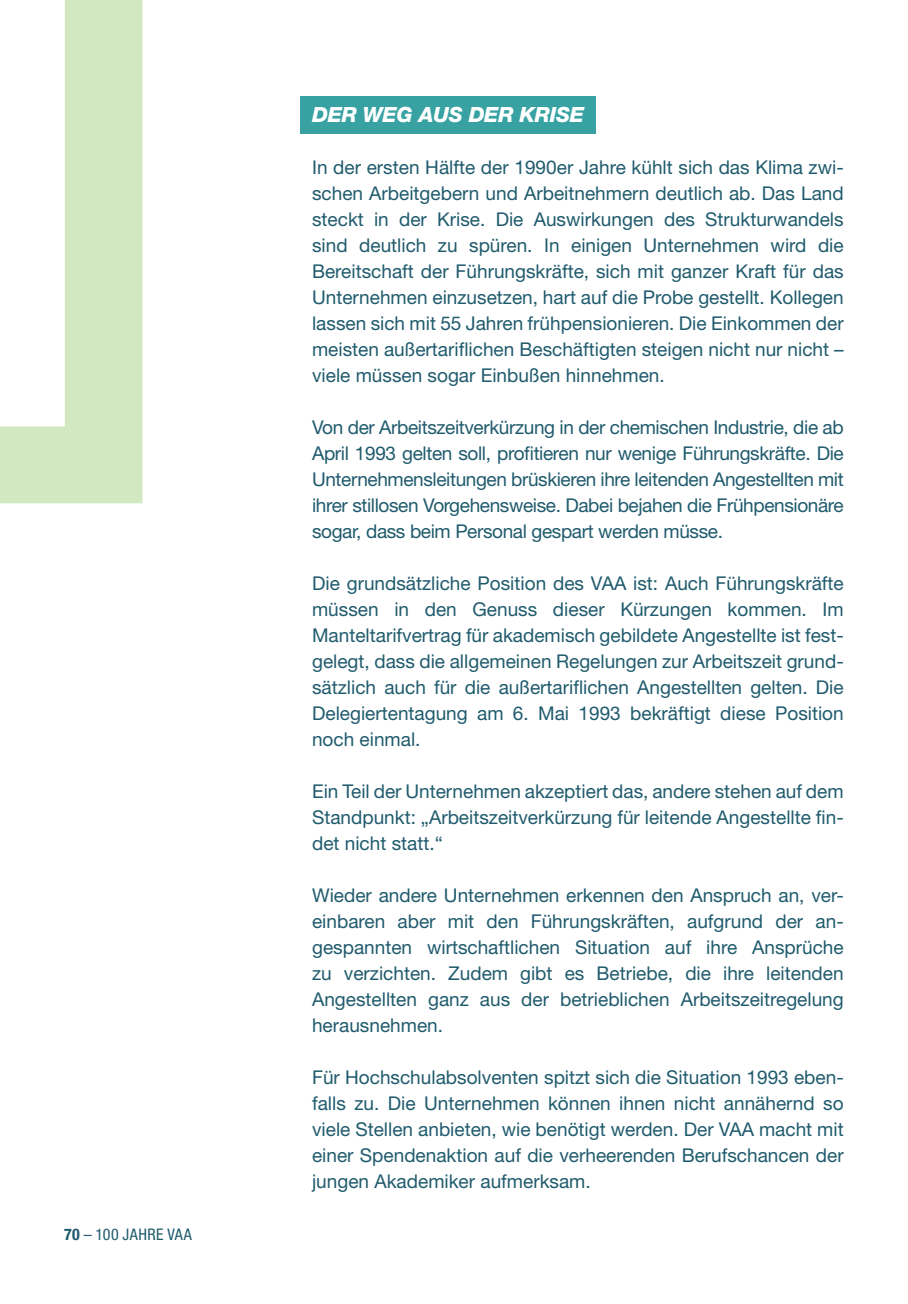
<style>
.page{position:relative;width:908px;height:1304px;background:#fff}
.page>*{position:absolute;margin:0;border:0;box-sizing:border-box;transform-origin:0 0}
.Überschrift_Ebene_3{font:italic 800 21px "Helvetica Neue LT Std";letter-spacing:-.015em;color:#fff}
.Standard_Fließtext_5{font:19px/26px "Helvetica Neue LT Std";color:#205b6d;text-align:justify}
.t1{font:condensed 16px "Helvetica Neue LT Std";letter-spacing:.03em;color:#205b6d}
.s1{font-weight:700}
</style>
<div class="page">
<svg style="left:0;top:0;width:142px;height:503px;fill:#d1e8c0"></svg>
<div style="left:300px;top:96px;width:295px;height:38px;background:#38a2a2"></div>
<p class="t1" style="left:64px;top:1225px;width:129px"><span class="s1">70</span> – 100 JAHRE VAA</p>
<p class="Überschrift_Ebene_3" style="left:312px;top:102px;width:273px">DER WEG AUS DER KRISE</p>
<p class="Standard_Fließtext_5" style="left:312px;top:154px;width:533px">In der ersten Hälfte der 1990er Jahre kühlt sich das Klima zwi&shy;schen Arbeitgebern und Arbeitnehmern deutlich ab. Das Land steckt in der Krise. Die Auswirkungen des Strukturwandels sind deutlich zu spüren. In einigen Unternehmen wird die Bereitschaft der Führungskräfte, sich mit ganzer Kraft für das Unternehmen einzusetzen, hart auf die Probe gestellt. Kollegen lassen sich mit 55 Jahren frühpensionieren. Die Einkommen der meisten außertariflichen Beschäftigten steigen nicht nur nicht – viele müssen sogar Einbußen hinnehmen.</p>
<p class="Standard_Fließtext_5" style="left:312px;top:414px;width:533px">Von der Arbeitszeitverkürzung in der chemischen Industrie, die ab April 1993 gelten soll, profitieren nur wenige Führungskräfte. Die Unternehmensleitungen brüskieren ihre leitenden Angestellten mit ihrer stillosen Vorgehensweise. Dabei bejahen die Frühpensionäre sogar, dass beim Personal gespart werden müsse.</p>
<p class="Standard_Fließtext_5" style="left:312px;top:570px;width:533px">Die grundsätzliche Position des VAA ist: Auch Führungskräfte müssen in den Genuss dieser Kürzungen kommen. Im Manteltarifvertrag für akademisch gebildete Angestellte ist fest&shy;gelegt, dass die allgemeinen Regelungen zur Arbeitszeit grund&shy;sätzlich auch für die außertariflichen Angestellten gelten. Die Delegiertentagung am 6. Mai 1993 bekräftigt diese Position noch einmal.</p>
<p class="Standard_Fließtext_5" style="left:312px;top:778px;width:533px">Ein Teil der Unternehmen akzeptiert das, andere stehen auf dem Standpunkt: „Arbeitszeitverkürzung für leitende Angestellte fin&shy;det nicht statt.“</p>
<p class="Standard_Fließtext_5" style="left:312px;top:882px;width:533px">Wieder andere Unternehmen erkennen den Anspruch an, ver&shy;einbaren aber mit den Führungskräften, aufgrund der an&shy;gespannten wirtschaftlichen Situation auf ihre Ansprüche zu verzichten. Zudem gibt es Betriebe, die ihre leitenden Angestellten ganz aus der betrieblichen Arbeitszeitregelung herausnehmen.</p>
<p class="Standard_Fließtext_5" style="left:312px;top:1064px;width:533px">Für Hochschulabsolventen spitzt sich die Situation 1993 eben&shy;falls zu. Die Unternehmen können ihnen nicht annähernd so viele Stellen anbieten, wie benötigt werden. Der VAA macht mit einer Spendenaktion auf die verheerenden Berufschancen der jungen Akademiker aufmerksam.</p>
</div>
